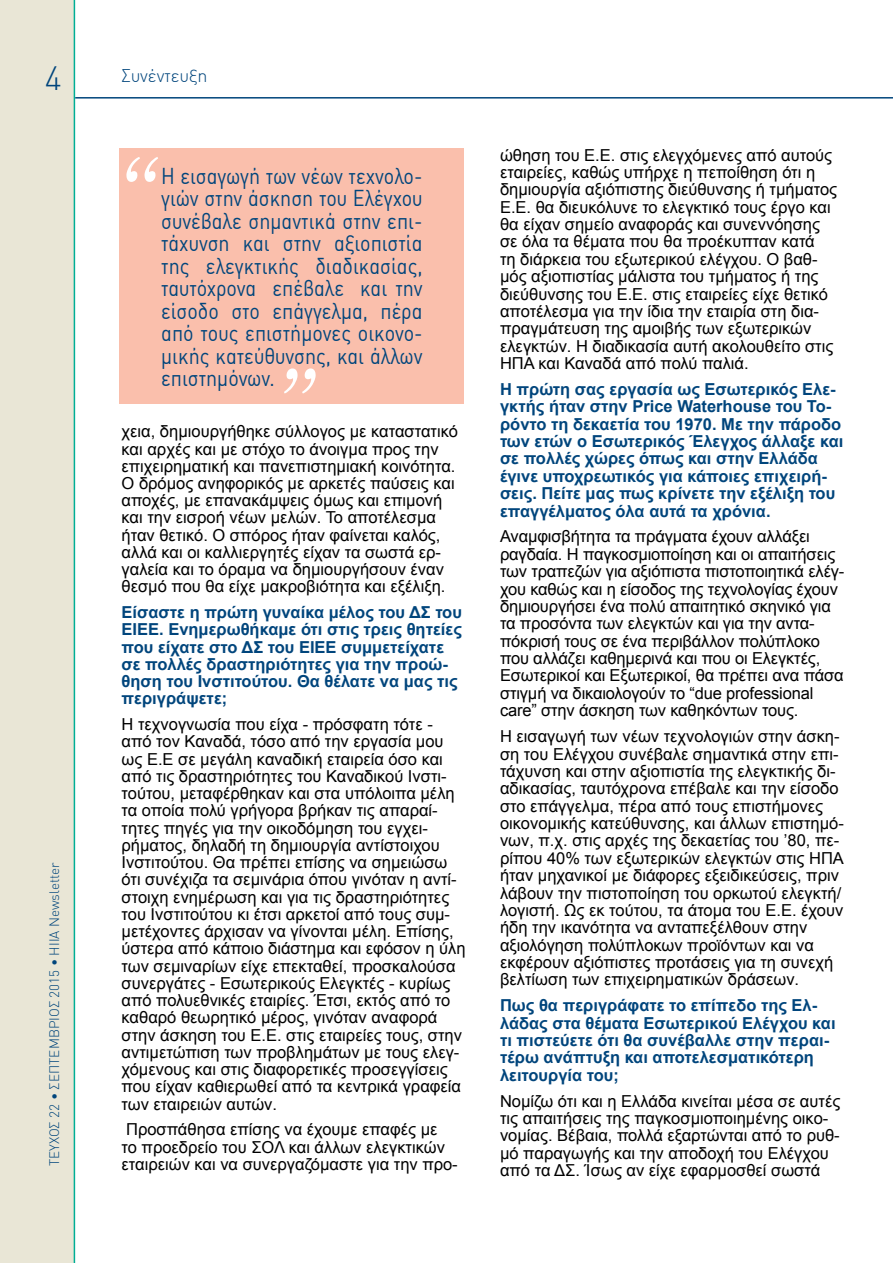
<style>
.page{position:relative;width:893px;height:1263px;background:#fff}
.page>*{position:absolute;margin:0;border:0;box-sizing:border-box;transform-origin:0 0}
.t1{font:italic 105px "UB Baskerville";color:#fff;scale:.88 1}
.t2{font:300 33px "DIN Greek";color:#00457c}
.t3{font:22.5px/22.5px "DIN Greek";color:#00457c;text-align:justify;scale:.88 1}
.t4{font:300 18px "DIN Greek";color:#00457c}
.t5{font:16.5px/17.4px "Arial";color:#000}
.t6{font:700 16.5px/17.4px "Arial";color:#00457c}
.t7{font:300 13.5px "DIN Greek";color:#00457c}
</style>
<div class="page">
<div style="left:0;top:0;width:74px;height:1263px;background:#e9e6d6"></div>
<hr style="left:74px;top:0;width:1px;height:1263px;background:#00ae95">
<hr style="left:75px;top:97px;width:818px;height:2px;background:#00457c">
<div style="left:120px;top:149px;width:344px;height:255px;background:#fabfac"></div>
<h2 class="t2" style="left:45px;top:60px;width:18px">4</h2>
<p class="t4" style="left:121px;top:65px;width:88px">Συνέντευξη</p>
<p class="t7" style="left:47px;top:1166px;width:306px;rotate:-90deg">ΤΕΥΧΟΣ 22 • ΣΕΠΤΕΜΒΡΙΟΣ 2015 • HIIA Newsletter</p>
<h1 class="t1" style="left:112px;top:135px;width:73px">“</h1>
<p class="t3" style="left:161px;top:164px;width:298px">Η εισαγωγή των νέων τεχνολο&shy;γιών στην άσκηση του Ελέγχου συνέβαλε σημαντικά στην επι&shy;τάχυνση και στην αξιοπιστία της ελεγκτικής διαδικασίας, ταυτόχρονα επέβαλε και την είσοδο στο επάγγελμα, πέρα από τους επιστήμονες οικονο&shy;μικής κατεύθυνσης, και άλλων επιστημόνων.</p>
<h1 class="t1" style="left:330px;top:415px;width:73px;rotate:-180deg">“</h1>
<p class="t5" style="left:122px;top:423px;width:338px">χεια, δημιουργήθηκε σύλλογος με καταστατικό και αρχές και με στόχο το άνοιγμα προς την επιχειρηματική και πανεπιστημιακή κοινότητα.<br>Ο δρόμος ανηφορικός με αρκετές παύσεις και αποχές, με επανακάμψεις όμως και επιμονή και την εισροή νέων μελών. Το αποτέλεσμα ήταν θετικό. Ο σπόρος ήταν φαίνεται καλός, αλλά και οι καλλιεργητές είχαν τα σωστά ερ&shy;γαλεία και το όραμα να δημιουργήσουν έναν θεσμό που θα είχε μακροβιότητα και εξέλιξη.</p>
<p class="t6" style="left:122px;top:604px;width:342px">Είσαστε η πρώτη γυναίκα μέλος του ΔΣ του ΕΙΕΕ. Ενημερωθήκαμε ότι στις τρεις θητείες που είχατε στο ΔΣ του ΕΙΕΕ συμμετείχατε σε πολλές δραστηριότητες για την προώ&shy;θηση του Ινστιτούτου. Θα θέλατε να μας τις περιγράψετε;</p>
<p class="t5" style="left:122px;top:716px;width:345px">Η τεχνογνωσία που είχα - πρόσφατη τότε - από τον Καναδά, τόσο από την εργασία μου ως Ε.Ε σε μεγάλη καναδική εταιρεία όσο και από τις δραστηριότητες του Καναδικού Ινστι&shy;τούτου, μεταφέρθηκαν και στα υπόλοιπα μέλη τα οποία πολύ γρήγορα βρήκαν τις απαραί&shy;τητες πηγές για την οικοδόμηση του εγχει&shy;ρήματος, δηλαδή τη δημιουργία αντίστοιχου Ινστιτούτου. Θα πρέπει επίσης να σημειώσω ότι συνέχιζα τα σεμινάρια όπου γινόταν η αντί&shy;στοιχη ενημέρωση και για τις δραστηριότητες του Ινστιτούτου κι έτσι αρκετοί από τους συμ&shy;μετέχοντες άρχισαν να γίνονται μέλη. Επίσης, ύστερα από κάποιο διάστημα και εφόσον η ύλη των σεμιναρίων είχε επεκταθεί, προσκαλούσα συνεργάτες - Εσωτερικούς Ελεγκτές - κυρίως από πολυεθνικές εταιρίες. Έτσι, εκτός από το καθαρό θεωρητικό μέρος, γινόταν αναφορά στην άσκηση του Ε.Ε. στις εταιρείες τους, στην αντιμετώπιση των προβλημάτων με τους ελεγ&shy;χόμενους και στις διαφορετικές προσεγγίσεις που είχαν καθιερωθεί από τα κεντρικά γραφεία των εταιρειών αυτών.</p>
<p class="t5" style="left:122px;top:1121px;width:338px">Προσπάθησα επίσης να έχουμε επαφές με<br>το προεδρείο του ΣΟΛ και άλλων ελεγκτικών εταιρειών και να συνεργαζόμαστε για την προ-</p>
<p class="t5" style="left:500px;top:146px;width:339px">ώθηση του Ε.Ε. στις ελεγχόμενες από αυτούς εταιρείες, καθώς υπήρχε η πεποίθηση ότι η δημιουργία αξιόπιστης διεύθυνσης ή τμήματος Ε.Ε. θα διευκόλυνε το ελεγκτικό τους έργο και θα είχαν σημείο αναφοράς και συνεννόησης σε όλα τα θέματα που θα προέκυπταν κατά<br>τη διάρκεια του εξωτερικού ελέγχου. Ο βαθ&shy;μός αξιοπιστίας μάλιστα του τμήματος ή της διεύθυνσης του Ε.Ε. στις εταιρείες είχε θετικό αποτέλεσμα για την ίδια την εταιρία στη δια&shy;πραγμάτευση της αμοιβής των εξωτερικών ελεγκτών. Η διαδικασία αυτή ακολουθείτο στις ΗΠΑ και Καναδά από πολύ παλιά.</p>
<p class="t6" style="left:500px;top:381px;width:345px">Η πρώτη σας εργασία ως Εσωτερικός Ελε&shy;γκτής ήταν στην Price Waterhouse του Το&shy;ρόντο τη δεκαετία του 1970. Με την πάροδο των ετών ο Εσωτερικός Έλεγχος άλλαξε και σε πολλές χώρες όπως και στην Ελλάδα έγινε υποχρεωτικός για κάποιες επιχειρή&shy;σεις. Πείτε μας πως κρίνετε την εξέλιξη του επαγγέλματος όλα αυτά τα χρόνια.</p>
<p class="t5" style="left:500px;top:528px;width:346px">Αναμφισβήτητα τα πράγματα έχουν αλλάξει ραγδαία. Η παγκοσμιοποίηση και οι απαιτήσεις των τραπεζών για αξιόπιστα πιστοποιητικά ελέγ&shy;χου καθώς και η είσοδος της τεχνολογίας έχουν δημιουργήσει ένα πολύ απαιτητικό σκηνικό για τα προσόντα των ελεγκτών και για την αντα&shy;πόκρισή τους σε ένα περιβάλλον πολύπλοκο που αλλάζει καθημερινά και που οι Ελεγκτές, Εσωτερικοί και Εξωτερικοί, θα πρέπει ανα πάσα στιγμή να δικαιολογούν το “due professional care” στην άσκηση των καθηκόντων τους.</p>
<p class="t5" style="left:500px;top:728px;width:345px">Η εισαγωγή των νέων τεχνολογιών στην άσκη&shy;ση του Ελέγχου συνέβαλε σημαντικά στην επι&shy;τάχυνση και στην αξιοπιστία της ελεγκτικής δι&shy;αδικασίας, ταυτόχρονα επέβαλε και την είσοδο στο επάγγελμα, πέρα από τους επιστήμονες οικονομικής κατεύθυνσης, και άλλων επιστημό&shy;νων, π.χ. στις αρχές της δεκαετίας του ’80, πε&shy;ρίπου 40% των εξωτερικών ελεγκτών στις ΗΠΑ ήταν μηχανικοί με διάφορες εξειδικεύσεις, πριν λάβουν την πιστοποίηση του ορκωτού ελεγκτή/ λογιστή. Ως εκ τούτου, τα άτομα του Ε.Ε. έχουν ήδη την ικανότητα να ανταπεξέλθουν στην αξιολόγηση πολύπλοκων προϊόντων και να εκφέρουν αξιόπιστες προτάσεις για τη συνεχή βελτίωση των επιχειρηματικών δράσεων.</p>
<p class="t6" style="left:500px;top:997px;width:337px">Πως θα περιγράφατε το επίπεδο της Ελ&shy;λάδας στα θέματα Εσωτερικού Ελέγχου και τι πιστεύετε ότι θα συνέβαλλε στην περαι&shy;τέρω ανάπτυξη και αποτελεσματικότερη λειτουργία του;</p>
<p class="t5" style="left:500px;top:1092px;width:342px">Νομίζω ότι και η Ελλάδα κινείται μέσα σε αυτές τις απαιτήσεις της παγκοσμιοποιημένης οικο&shy;νομίας. Βέβαια, πολλά εξαρτώνται από το ρυθ&shy;μό παραγωγής και την αποδοχή του Ελέγχου από τα ΔΣ. Ίσως αν είχε εφαρμοσθεί σωστά</p>
</div>
